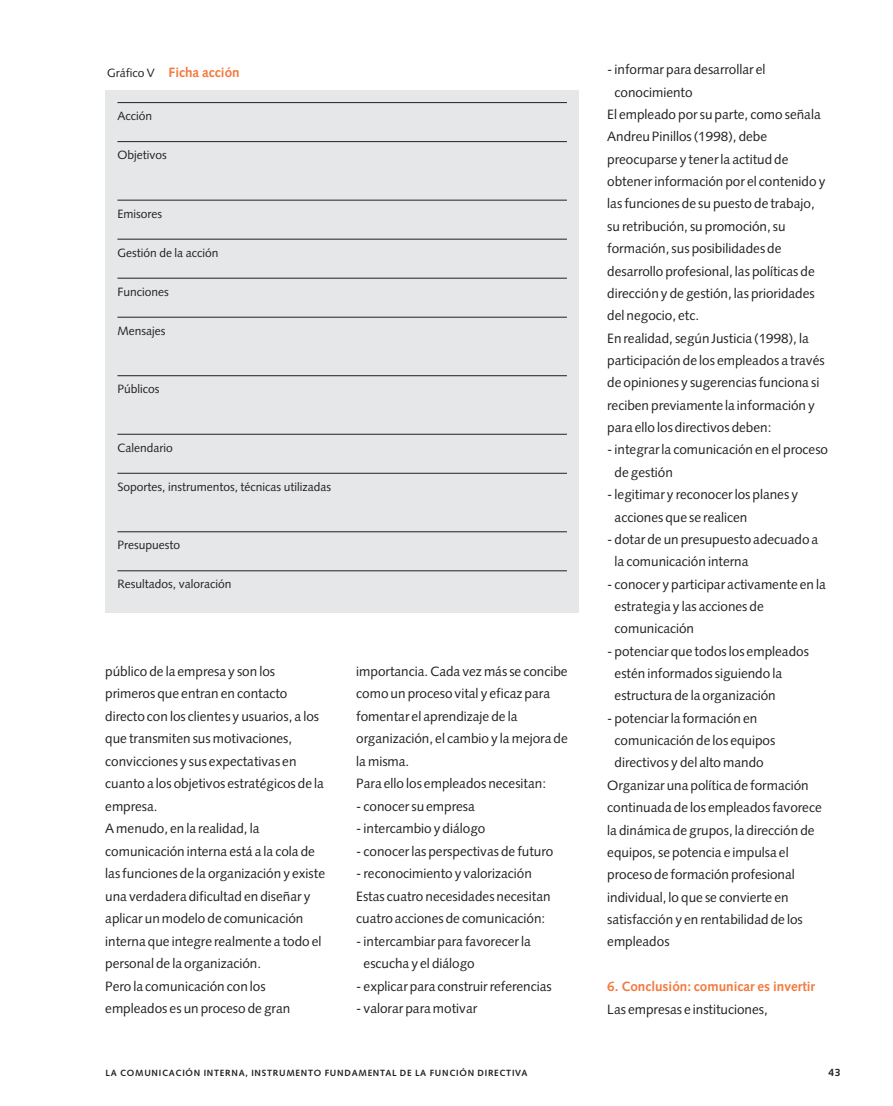
<style>
.page{position:relative;width:893px;height:1106px;background:#fff}
.page>*{position:absolute;margin:0;border:0;box-sizing:border-box;transform-origin:0 0}
.t1{font:13.5px/22.5px "Winterthur";color:#231f20}
.t2{font:700 13.5px "Winterthur";color:#f4793e}
.t3{font:12px "Winterthur";color:#231f20}
.t4{font:700 10.5px "Winterthur";color:#231f20}
.t5{font:700 9px "Winterthur";letter-spacing:.085em;color:#231f20}
.s1{font-weight:400;font-size:12px;color:#231f20}
</style>
<div class="page">
<div style="left:105px;top:90px;width:474px;height:522px;background:#e6e7e9"></div>
<hr style="left:117px;top:102px;width:450px;height:1px;background:#231f20">
<hr style="left:117px;top:141px;width:450px;height:1px;background:#231f20">
<hr style="left:117px;top:200px;width:450px;height:1px;background:#231f20">
<hr style="left:117px;top:239px;width:450px;height:1px;background:#231f20">
<hr style="left:117px;top:278px;width:450px;height:1px;background:#231f20">
<hr style="left:117px;top:317px;width:450px;height:1px;background:#231f20">
<hr style="left:117px;top:375px;width:450px;height:1px;background:#231f20">
<hr style="left:117px;top:434px;width:450px;height:1px;background:#231f20">
<hr style="left:117px;top:473px;width:450px;height:1px;background:#231f20">
<hr style="left:117px;top:531px;width:450px;height:1px;background:#231f20">
<hr style="left:117px;top:570px;width:450px;height:1px;background:#231f20">
<p class="t2" style="left:107px;top:67px;width:134px"><span class="s1">Gráfico V</span> Ficha acción</p>
<p class="t3" style="left:117px;top:111px;width:36px">Acción</p>
<p class="t3" style="left:117px;top:150px;width:51px">Objetivos</p>
<p class="t3" style="left:117px;top:209px;width:46px">Emisores</p>
<p class="t3" style="left:117px;top:248px;width:102px">Gestión de la acción</p>
<p class="t3" style="left:117px;top:287px;width:53px">Funciones</p>
<p class="t3" style="left:117px;top:326px;width:49px">Mensajes</p>
<p class="t3" style="left:117px;top:384px;width:44px">Públicos</p>
<p class="t3" style="left:117px;top:443px;width:57px">Calendario</p>
<p class="t3" style="left:117px;top:482px;width:215px">Soportes, instrumentos, técnicas utilizadas</p>
<p class="t3" style="left:117px;top:540px;width:64px">Presupuesto</p>
<p class="t3" style="left:117px;top:579px;width:115px">Resultados, valoración</p>
<p class="t1" style="left:105px;top:661px;width:221px">público de la empresa y son los primeros que entran en contacto directo con los clientes y usuarios, a los que transmiten sus motivaciones, convicciones y sus expectativas en cuanto a los objetivos estratégicos de la empresa.<br>A menudo, en la realidad, la comunicación interna está a la cola de las funciones de la organización y existe una verdadera dificultad en diseñar y aplicar un modelo de comunicación interna que integre realmente a todo el personal de la organización.<br>Pero la comunicación con los empleados es un proceso de gran</p>
<p class="t1" style="left:356px;top:661px;width:213px">importancia. Cada vez más se concibe como un proceso vital y eficaz para fomentar el aprendizaje de la organización, el cambio y la mejora de la misma.<br>Para ello los empleados necesitan:</p>
<p class="t1" style="left:356px;top:796px;width:120px">- conocer su empresa</p>
<p class="t1" style="left:356px;top:818px;width:131px">- intercambio y diálogo</p>
<p class="t1" style="left:356px;top:841px;width:198px">- conocer las perspectivas de futuro</p>
<p class="t1" style="left:356px;top:864px;width:196px">- reconocimiento y valorización<br>Estas cuatro necesidades necesitan cuatro acciones de comunicación:</p>
<p class="t1" style="left:363px;top:931px;width:169px;text-indent:-7px">- intercambiar para favorecer la escucha y el diálogo</p>
<p class="t1" style="left:356px;top:976px;width:197px">- explicar para construir referencias</p>
<p class="t1" style="left:356px;top:999px;width:122px">- valorar para motivar</p>
<p class="t1" style="left:607px;top:60px;width:160px">- informar para desarrollar el</p>
<p class="t1" style="left:614px;top:82px;width:80px">conocimiento</p>
<p class="t1" style="left:607px;top:104px;width:215px">El empleado por su parte, como señala</p>
<p class="t1" style="left:607px;top:127px;width:161px">Andreu Pinillos (1998), debe</p>
<p class="t1" style="left:607px;top:149px;width:183px">preocuparse y tener la actitud de</p>
<p class="t1" style="left:607px;top:172px;width:220px">obtener información por el contenido y</p>
<p class="t1" style="left:607px;top:194px;width:209px">las funciones de su puesto de trabajo,</p>
<p class="t1" style="left:607px;top:216px;width:180px">su retribución, su promoción, su</p>
<p class="t1" style="left:607px;top:239px;width:176px">formación, sus posibilidades de</p>
<p class="t1" style="left:607px;top:261px;width:209px">desarrollo profesional, las políticas de</p>
<p class="t1" style="left:607px;top:283px;width:209px">dirección y de gestión, las prioridades</p>
<p class="t1" style="left:607px;top:306px;width:93px">del negocio, etc.</p>
<p class="t1" style="left:607px;top:328px;width:203px">En realidad, según Justicia (1998), la</p>
<p class="t1" style="left:607px;top:350px;width:219px">participación de los empleados a través</p>
<p class="t1" style="left:607px;top:373px;width:213px">de opiniones y sugerencias funciona si</p>
<p class="t1" style="left:607px;top:395px;width:209px">reciben previamente la información y</p>
<p class="t1" style="left:607px;top:417px;width:166px">para ello los directivos deben:</p>
<p class="t1" style="left:614px;top:440px;width:215px;text-indent:-7px">- integrar la comunicación en el proceso de gestión</p>
<p class="t1" style="left:614px;top:485px;width:185px;text-indent:-7px">- legitimar y reconocer los planes y acciones que se realicen</p>
<p class="t1" style="left:614px;top:529px;width:205px;text-indent:-7px">- dotar de un presupuesto adecuado a la comunicación interna</p>
<p class="t1" style="left:614px;top:574px;width:213px;text-indent:-7px">- conocer y participar activamente en la estrategia y las acciones de comunicación</p>
<p class="t1" style="left:614px;top:641px;width:196px;text-indent:-7px">- potenciar que todos los empleados estén informados siguiendo la estructura de la organización</p>
<p class="t1" style="left:607px;top:708px;width:151px">- potenciar la formación en</p>
<p class="t1" style="left:614px;top:730px;width:162px">comunicación de los equipos</p>
<p class="t1" style="left:614px;top:753px;width:151px">directivos y del alto mando</p>
<p class="t1" style="left:607px;top:775px;width:203px">Organizar una política de formación</p>
<p class="t1" style="left:607px;top:797px;width:216px">continuada de los empleados favorece</p>
<p class="t1" style="left:607px;top:820px;width:209px">la dinámica de grupos, la dirección de</p>
<p class="t1" style="left:607px;top:842px;width:183px">equipos, se potencia e impulsa el</p>
<p class="t1" style="left:607px;top:864px;width:189px">proceso de formación profesional</p>
<p class="t1" style="left:607px;top:887px;width:183px">individual, lo que se convierte en</p>
<p class="t1" style="left:607px;top:909px;width:197px">satisfacción y en rentabilidad de los</p>
<p class="t1" style="left:607px;top:931px;width:64px">empleados</p>
<p class="t2" style="left:607px;top:981px;width:209px">6. Conclusión: comunicar es invertir</p>
<p class="t1" style="left:607px;top:999px;width:162px">Las empresas e instituciones,</p>
<p class="t5" style="left:105px;top:1069px;width:423px">LA COMUNICACIÓN INTERNA, INSTRUMENTO FUNDAMENTAL DE LA FUNCIÓN DIRECTIVA</p>
<p class="t4" style="left:828px;top:1068px;width:14px">43</p>
</div>
